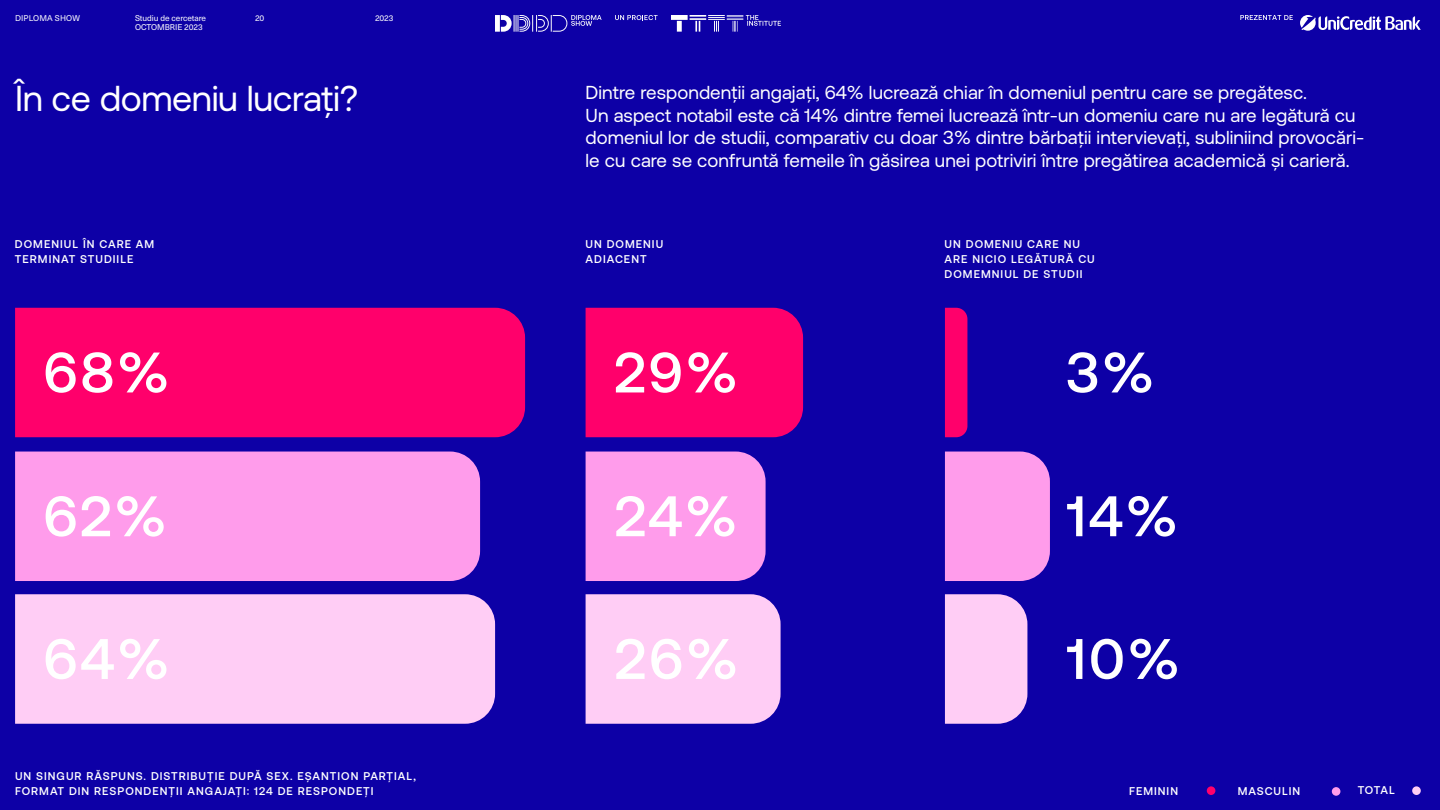
<style>
.page{position:relative;width:1440px;height:810px;background:#0d00a6}
.page>*{position:absolute;margin:0;border:0;box-sizing:border-box;transform-origin:0 0}
.t1{font:500 57px "Aeonik";letter-spacing:.05em;color:#fff}
.t2{font:36px "Aeonik";letter-spacing:-.01em;color:#fff}
.t3{font:18.75px/22.5px "Aeonik";letter-spacing:.005em;color:#fff}
.t4{font:500 11.25px/15px "Aeonik";letter-spacing:.09em;color:#fff}
.t5{font:8.25px/9.4px "Neue Haas Unica Pro";letter-spacing:-.005em;color:#fff}
.t6{font:8.25px "Neue Haas Unica Pro";letter-spacing:.02em;color:#fff}
</style>
<div class="page">
<svg style="left:1300px;top:15px;width:121px;height:16px"></svg>
<svg style="left:1240px;top:15px;width:53px;height:5px"></svg>
<svg style="left:615px;top:15px;width:43px;height:5px"></svg>
<svg style="left:671px;top:15px;width:110px;height:17px"></svg>
<svg style="left:495px;top:15px;width:107px;height:17px"></svg>
<div style="left:1207px;top:786px;width:8px;height:9px;background:#ff006b;border-radius:50%"></div>
<div style="left:1332px;top:787px;width:8px;height:9px;background:#ff9ceb;border-radius:50%"></div>
<div style="left:1412px;top:786px;width:9px;height:9px;background:#ffcdf5;border-radius:50%"></div>
<div style="left:586px;top:308px;width:217px;height:129px;background:#ff006b"></div>
<div style="left:945px;top:308px;width:22px;height:129px;background:#ff006b"></div>
<div style="left:586px;top:452px;width:180px;height:129px;background:#ff9ceb"></div>
<div style="left:945px;top:452px;width:105px;height:129px;background:#ff9ceb"></div>
<div style="left:586px;top:594px;width:195px;height:130px;background:#ffcdf5"></div>
<div style="left:945px;top:594px;width:82px;height:130px;background:#ffcdf5"></div>
<div style="left:15px;top:308px;width:510px;height:129px;background:#ff006b"></div>
<div style="left:15px;top:452px;width:465px;height:129px;background:#ff9ceb"></div>
<div style="left:15px;top:594px;width:480px;height:130px;background:#ffcdf5"></div>
<p class="t6" style="left:15px;top:13px;width:67px">DIPLOMA SHOW</p>
<p class="t5" style="left:135px;top:13px;width:73px">Studiu de cercetare<br>OCTOMBRIE 2023</p>
<p class="t5" style="left:255px;top:13px;width:11px">20</p>
<p class="t5" style="left:375px;top:13px;width:20px">2023</p>
<h2 class="t2" style="left:15px;top:79px;width:345px">În ce domeniu lucrați?</h2>
<p class="t4" style="left:15px;top:237px;width:141px">DOMENIUL ÎN CARE AM<br>TERMINAT STUDIILE</p>
<p class="t3" style="left:586px;top:82px;width:780px">Dintre respondenții angajați, 64% lucrează chiar în domeniul pentru care se pregătesc.<br>Un aspect notabil este că 14% dintre femei lucrează într-un domeniu care nu are legătură cu domeniul lor de studii, comparativ cu doar 3% dintre bărbații intervievați, subliniind provocări&shy;le cu care se confruntă femeile în găsirea unei potriviri între pregătirea academică și carieră.</p>
<p class="t4" style="left:586px;top:237px;width:79px">UN DOMENIU<br>ADIACENT</p>
<p class="t4" style="left:945px;top:236px;width:152px">UN DOMENIU CARE NU<br>ARE NICIO LEGĂTURĂ CU<br>DOMEMNIUL DE STUDII</p>
<h1 class="t1" style="left:43px;top:341px;width:127px">68%</h1>
<h1 class="t1" style="left:615px;top:341px;width:124px">29%</h1>
<h1 class="t1" style="left:1066px;top:341px;width:89px">3%</h1>
<h1 class="t1" style="left:43px;top:485px;width:124px">62%</h1>
<h1 class="t1" style="left:43px;top:628px;width:127px">64%</h1>
<p class="t4" style="left:15px;top:769px;width:402px">UN SINGUR RĂSPUNS. DISTRIBUȚIE DUPĂ SEX. EȘANTION PARȚIAL,<br>FORMAT DIN RESPONDENȚII ANGAJAȚI: 124 DE RESPONDEȚI</p>
<h1 class="t1" style="left:615px;top:485px;width:124px">24%</h1>
<h1 class="t1" style="left:1067px;top:485px;width:112px">14%</h1>
<h1 class="t1" style="left:615px;top:628px;width:124px">26%</h1>
<h1 class="t1" style="left:1067px;top:628px;width:114px">10%</h1>
<p class="t4" style="left:1129px;top:784px;width:51px">FEMININ</p>
<p class="t4" style="left:1238px;top:784px;width:64px">MASCULIN</p>
<p class="t4" style="left:1358px;top:783px;width:38px">TOTAL</p>
</div>
